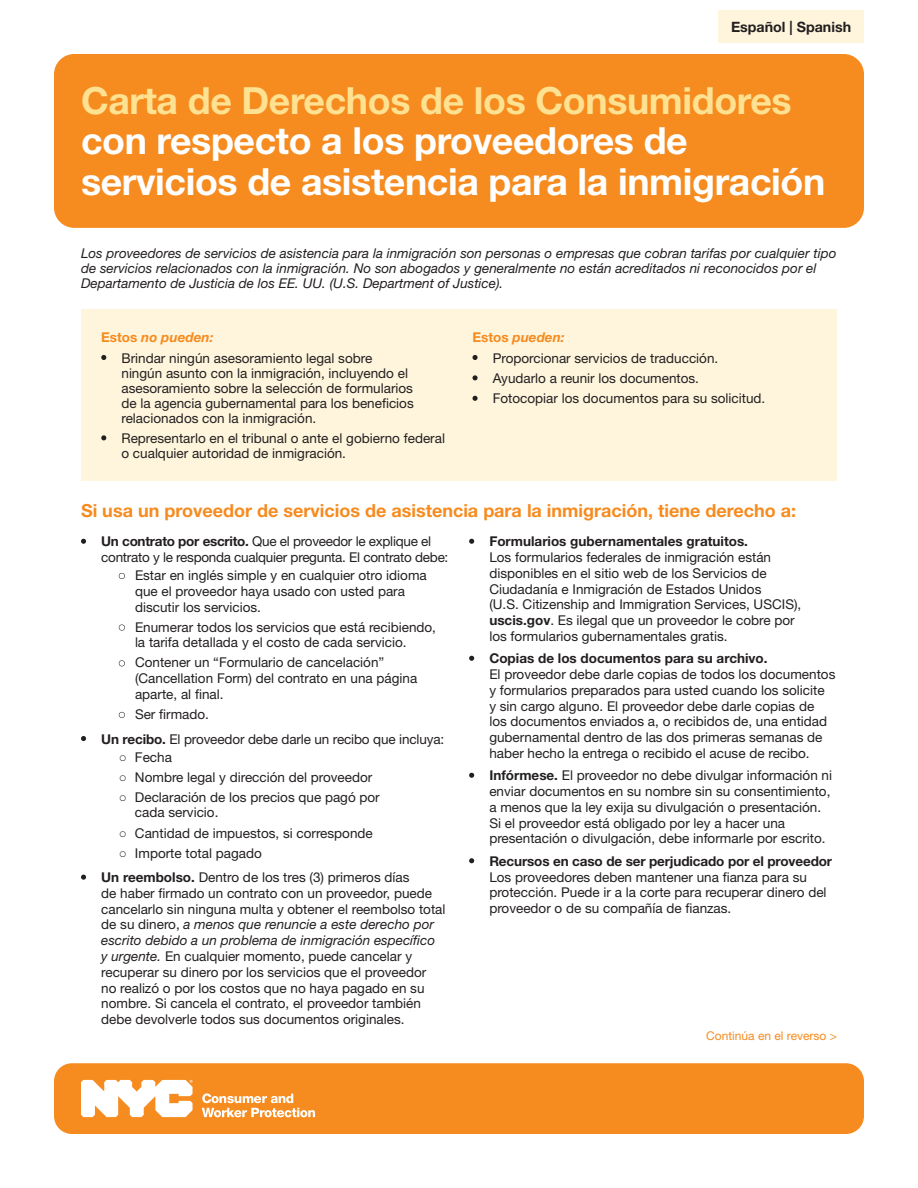
<style>
.page{position:relative;width:918px;height:1188px;background:#fff}
.page>*{position:absolute;margin:0;border:0;box-sizing:border-box;transform-origin:0 0}
.t1{font:700 37.5px/40.5px "Helvetica Neue LT Std";letter-spacing:-.01em;color:#fff}
.t2{font:700 37.5px "Helvetica Neue LT Std";letter-spacing:-.01em;color:#ffe192}
.t3{font:700 18px "Helvetica Neue LT Std";color:#f68b1f}
.t4{font:700 14.25px "Helvetica Neue LT Std";color:#231f20}
.t5{font:13.5px/15.8px "Helvetica Neue LT Std";color:#231f20}
.t6{font:italic 13.5px/15px "Helvetica Neue LT Std";color:#231f20}
.t7{font:700 13.5px "Helvetica Neue LT Std";color:#231f20}
.t8{font:13.5px/15.8px "Helvetica Neue LT Std";letter-spacing:-.02em;color:#231f20}
.t9{font:12px "Helvetica Neue LT Std";color:#f68b1f}
.s1{font-weight:700;color:#f68b1f}
.s2{font-weight:700;font-style:italic;color:#f68b1f}
.s3{font-weight:700}
.s4{font-family:"Arial"}
.s5{font-style:italic}
</style>
<div class="page">
<svg style="left:81px;top:539px;width:5px;height:5px"></svg>
<svg style="left:119px;top:573px;width:6px;height:6px"></svg>
<svg style="left:119px;top:624px;width:6px;height:7px"></svg>
<svg style="left:119px;top:660px;width:6px;height:6px"></svg>
<svg style="left:119px;top:712px;width:6px;height:6px"></svg>
<svg style="left:81px;top:736px;width:5px;height:5px"></svg>
<svg style="left:81px;top:875px;width:5px;height:5px"></svg>
<svg style="left:469px;top:539px;width:5px;height:5px"></svg>
<svg style="left:469px;top:656px;width:5px;height:5px"></svg>
<svg style="left:469px;top:773px;width:5px;height:5px"></svg>
<svg style="left:469px;top:858px;width:5px;height:5px"></svg>
<div style="left:54px;top:54px;width:810px;height:174px;background:#f68b1f;border-radius:20px"></div>
<div style="left:81px;top:309px;width:756px;height:172px;background:#fef5dc"></div>
<svg style="left:101px;top:355px;width:5px;height:5px"></svg>
<svg style="left:101px;top:435px;width:5px;height:5px"></svg>
<svg style="left:472px;top:355px;width:6px;height:5px"></svg>
<svg style="left:472px;top:375px;width:6px;height:5px"></svg>
<svg style="left:472px;top:396px;width:6px;height:5px"></svg>
<div style="left:54px;top:1063px;width:810px;height:71px;background:#f68b1f;border-radius:18px"></div>
<div style="left:718px;top:11px;width:146px;height:32px;background:#fef5dc"></div>
<svg style="left:202px;top:1093px;width:113px;height:24px"></svg>
<svg style="left:81px;top:1080px;width:112px;height:37px"></svg>
<p class="t4" style="left:731px;top:18px;width:122px">Español | Spanish</p>
<h1 class="t2" style="left:81px;top:77px;width:712px">Carta de Derechos de los Consumidores</h1>
<h1 class="t1" style="left:81px;top:120px;width:746px">con respecto a los proveedores de servicios de asistencia para la inmigración</h1>
<p class="t6" style="left:81px;top:246px;width:757px">Los proveedores de servicios de asistencia para la inmigración son personas o empresas que cobran tarifas por cualquier tipo de servicios relacionados con la inmigración. No son abogados y generalmente no están acreditados ni reconocidos por el<br>Departamento de Justicia de los EE. UU. (U.S. Department of Justice).</p>
<p class="t5" style="left:121px;top:327px;width:252px;line-height:20.4px;text-indent:-20px"><span class="s1">Estos</span> <span class="s2">no pueden:<br></span>Brindar ningún asesoramiento legal sobre</p>
<p class="t5" style="left:121px;top:365px;width:294px;line-height:15px">ningún asunto con la inmigración, incluyendo el asesoramiento sobre la selección de formularios de la agencia gubernamental para los beneficios relacionados con la inmigración.</p>
<p class="t5" style="left:121px;top:430px;width:325px;line-height:15px">Representarlo en el tribunal o ante el gobierno federal o cualquier autoridad de inmigración.</p>
<p class="t5" style="left:493px;top:327px;width:274px;line-height:20.4px;text-indent:-20px"><span class="s1">Estos</span> <span class="s2">pueden:<br></span>Proporcionar servicios de traducción.<br>Ayudarlo a reunir los documentos.<br>Fotocopiar los documentos para su solicitud.</p>
<h2 class="t3" style="left:81px;top:500px;width:717px">Si usa un proveedor de servicios de asistencia para la inmigración, tiene derecho a:</h2>
<p class="t8" style="left:101px;top:533px;width:349px"><span class="s3">Un contrato por escrito.</span> Que el proveedor le explique el contrato y le responda cualquier pregunta. El contrato debe:</p>
<p class="t5" style="left:135px;top:567px;width:293px">Estar en inglés simple y en cualquier otro idioma que el proveedor haya usado con usted para discutir los servicios.</p>
<p class="t5" style="left:135px;top:619px;width:303px">Enumerar todos los servicios que está recibiendo, la tarifa detallada y el costo de cada servicio.</p>
<p class="t5" style="left:135px;top:655px;width:284px">Contener un “Formulario de cancelación” (Cancellation Form) del contrato en una página aparte, al final.</p>
<p class="t5" style="left:101px;top:702px;width:345px;line-height:24.6px;text-indent:34px">Ser firmado.<br><span class="s3">Un recibo.</span> El proveedor debe darle un recibo que incluya:</p>
<p class="t5" style="left:119px;top:749px;width:55px"><span class="s4">○</span> Fecha</p>
<p class="t5" style="left:119px;top:769px;width:255px"><span class="s4">○</span> Nombre legal y dirección del proveedor</p>
<p class="t5" style="left:135px;top:789px;width:246px;text-indent:-16px"><span class="s4">○</span> Declaración de los precios que pagó por cada servicio.</p>
<p class="t5" style="left:119px;top:825px;width:256px"><span class="s4">○</span> Cantidad de impuestos, si corresponde</p>
<p class="t5" style="left:101px;top:840px;width:310px;line-height:24.6px;text-indent:18px"><span class="s4">○</span> Importe total pagado<br><span class="s3">Un reembolso.</span> Dentro de los tres (3) primeros días</p>
<p class="t5" style="left:101px;top:885px;width:346px">de haber firmado un contrato con un proveedor, puede cancelarlo sin ninguna multa y obtener el reembolso total de su dinero, <span class="s5">a menos que renuncie a este derecho por escrito debido a un problema de inmigración específico<br>y urgente.</span> En cualquier momento, puede cancelar y recuperar su dinero por los servicios que el proveedor<br>no realizó o por los costos que no haya pagado en su nombre. Si cancela el contrato, el proveedor también debe devolverle todos sus documentos originales.</p>
<p class="t7" style="left:489px;top:533px;width:260px">Formularios gubernamentales gratuitos.</p>
<p class="t5" style="left:489px;top:549px;width:314px">Los formularios federales de inmigración están disponibles en el sitio web de los Servicios de Ciudadanía e Inmigración de Estados Unidos<br>(U.S. Citizenship and Immigration Services, USCIS), <span class="s3">uscis.gov</span>. Es ilegal que un proveedor le cobre por los formularios gubernamentales gratis.</p>
<p class="t7" style="left:489px;top:650px;width:280px">Copias de los documentos para su archivo.</p>
<p class="t5" style="left:489px;top:666px;width:348px">El proveedor debe darle copias de todos los documentos y formularios preparados para usted cuando los solicite<br>y sin cargo alguno. El proveedor debe darle copias de<br>los documentos enviados a, o recibidos de, una entidad gubernamental dentro de las dos primeras semanas de haber hecho la entrega o recibido el acuse de recibo.</p>
<p class="t5" style="left:489px;top:767px;width:344px"><span class="s3">Infórmese.</span> El proveedor no debe divulgar información ni enviar documentos en su nombre sin su consentimiento, a menos que la ley exija su divulgación o presentación.<br>Si el proveedor está obligado por ley a hacer una presentación o divulgación, debe informarle por escrito.</p>
<p class="t7" style="left:489px;top:853px;width:344px">Recursos en caso de ser perjudicado por el proveedor</p>
<p class="t5" style="left:489px;top:869px;width:339px">Los proveedores deben mantener una fianza para su protección. Puede ir a la corte para recuperar dinero del proveedor o de su compañía de fianzas.</p>
<p class="t9" style="left:706px;top:1028px;width:132px">Continúa en el reverso &gt;</p>
</div>
